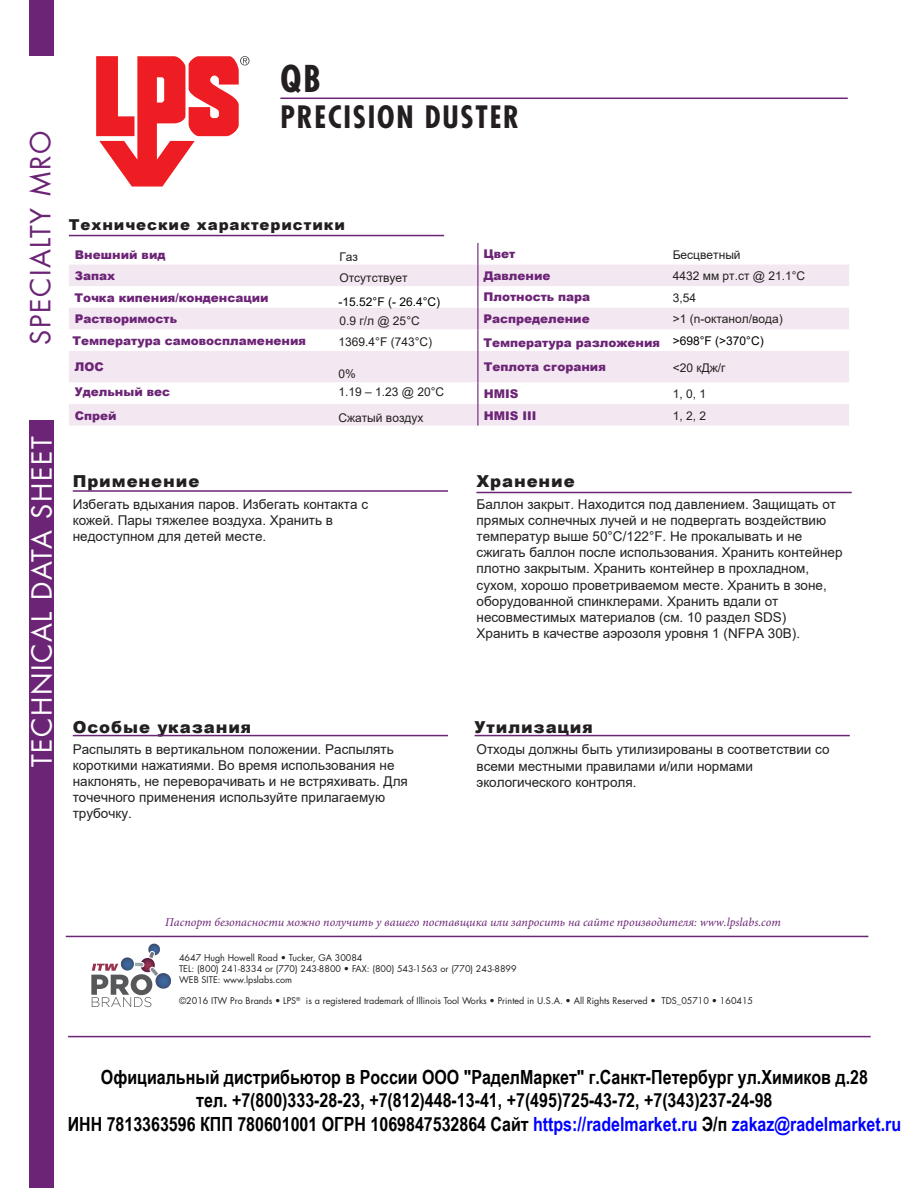
<style>
.page{position:relative;width:918px;height:1188px;background:#fff}
.page>*{position:absolute;margin:0;border:0;box-sizing:border-box;transform-origin:0 0}
.t1{font:700 condensed 36px "Futura";color:#231f20}
.t2{font:700 condensed 30px "Futura";letter-spacing:.06em;color:#231f20}
.t3{font:27px "Futura";letter-spacing:.06em;color:#fff}
.t4{font:27px "Futura";letter-spacing:.06em;color:#6c2476}
.t5{font:700 19.5px/23.4px "Arial Narrow";color:#000;text-align:center}
.t6{font:900 16.5px "Arial";letter-spacing:.055em;color:#231f20}
.t7{font:900 15px "Arial";letter-spacing:.06em;color:#231f20}
.t8{font:13.5px/16.2px "Arial";color:#231f20}
.t9{font:900 12px/21.8px "Arial";color:#6c2476}
.t10{font:12px/21.6px "Arial";color:#231f20}
.t11{font:italic 12px "Minion Pro";color:#6c2476}
.t12{font:12px "Arial";color:#000}
.t13{font:9px/10.8px "Futura";color:#231f20}
.s1{color:#00f}
</style>
<div class="page">
<svg style="left:96px;top:56px;width:153px;height:131px"></svg>
<svg style="left:91px;top:944px;width:80px;height:63px"></svg>
<hr style="left:66px;top:936px;width:802px;height:1px;background:#6c2476">
<div style="left:30px;top:0;width:24px;height:1188px;background:#6c2476"></div>
<div style="left:23px;top:56px;width:34px;height:364px;background:#fff"></div>
<hr style="left:280px;top:98px;width:568px;height:1px;background:#6c2476">
<hr style="left:69px;top:235px;width:375px;height:1px;background:#6c2476">
<hr style="left:476px;top:492px;width:376px;height:1px;background:#6c2476">
<hr style="left:73px;top:735px;width:375px;height:1px;background:#6c2476">
<hr style="left:73px;top:490px;width:375px;height:2px;background:#6c2476">
<hr style="left:475px;top:735px;width:375px;height:1px;background:#6c2476">
<svg style="left:69px;top:265px;width:780px;height:161px;fill:#f3e8f1"></svg>
<svg style="left:477px;top:243px;width:1px;height:108px"></svg>
<hr style="left:477px;top:351px;width:1px;height:31px;background:#6c2476">
<svg style="left:477px;top:382px;width:1px;height:44px"></svg>
<hr style="left:68px;top:1036px;width:803px;height:1px;background:#6c2476">
<h3 class="t4" style="left:23px;top:345px;width:216px;rotate:-90deg">SPECIALTY MRO</h3>
<h3 class="t3" style="left:25px;top:767px;width:332px;rotate:-90deg">TECHNICAL DATA SHEET</h3>
<h1 class="t1" style="left:280px;top:57px;width:42px">QB</h1>
<h2 class="t2" style="left:280px;top:98px;width:240px">PRECISION DUSTER</h2>
<p class="t7" style="left:69px;top:213px;width:278px">Технические характеристики</p>
<p class="t9" style="left:75px;top:243px;width:92px">Внешний вид<br>Запах</p>
<p class="t10" style="left:339px;top:245px;width:70px">Газ<br>Отсутствует</p>
<p class="t9" style="left:483px;top:243px;width:69px">Цвет<br>Давление</p>
<p class="t10" style="left:673px;top:244px;width:134px">Бесцветный<br>4432 мм рт.ст @ 21.1°C</p>
<p class="t9" style="left:75px;top:308px;width:104px">Растворимость</p>
<p class="t10" style="left:339px;top:310px;width:82px">0.9 г/л @ 25°C</p>
<p class="t9" style="left:483px;top:286px;width:108px">Плотность пара<br>Распределение</p>
<p class="t9" style="left:74px;top:286px;width:196px">Точка кипения/конденсации</p>
<p class="t12" style="left:339px;top:293px;width:103px">-15.52°F (- 26.4°C)</p>
<p class="t10" style="left:673px;top:287px;width:112px">3,54<br>&gt;1 (n-октанол/вода)</p>
<p class="t12" style="left:673px;top:333px;width:92px">&gt;698°F (&gt;370°C)</p>
<p class="t9" style="left:72px;top:329px;width:235px">Температура самовоспламенения</p>
<p class="t9" style="left:483px;top:330px;width:178px;line-height:24.6px">Температура разложения<br>Теплота сгорания</p>
<p class="t10" style="left:339px;top:331px;width:95px">1369.4°F (743°C)</p>
<p class="t10" style="left:339px;top:365px;width:107px;line-height:17.7px">0%<br>1.19 – 1.23 @ 20°C</p>
<p class="t9" style="left:75px;top:355px;width:97px;line-height:24px">ЛОС<br>Удельный вес<br>Спрей</p>
<p class="t10" style="left:673px;top:356px;width:54px">&lt;20 кДж/г</p>
<p class="t9" style="left:484px;top:382px;width:36px">HMIS</p>
<p class="t10" style="left:673px;top:383px;width:35px">1, 0, 1</p>
<p class="t10" style="left:338px;top:406px;width:87px">Сжатый воздух</p>
<p class="t9" style="left:484px;top:404px;width:54px">HMIS III</p>
<p class="t10" style="left:673px;top:405px;width:35px">1, 2, 2</p>
<p class="t6" style="left:73px;top:469px;width:128px">Применение</p>
<p class="t8" style="left:73px;top:496px;width:297px">Избегать вдыхания паров. Избегать контакта с кожей. Пары тяжелее воздуха. Хранить в недоступном для детей месте.</p>
<p class="t6" style="left:73px;top:715px;width:180px">Особые указания</p>
<p class="t8" style="left:73px;top:741px;width:337px">Распылять в вертикальном положении. Распылять короткими нажатиями. Во время использования не наклонять, не переворачивать и не встряхивать. Для точечного применения используйте прилагаемую трубочку.</p>
<p class="t6" style="left:476px;top:469px;width:100px">Хранение</p>
<p class="t8" style="left:477px;top:496px;width:367px">Баллон закрыт. Находится под давлением. Защищать от прямых солнечных лучей и не подвергать воздействию температур выше 50°C/122°F. Не прокалывать и не сжигать баллон после использования. Хранить контейнер плотно закрытым. Хранить контейнер в прохладном, сухом, хорошо проветриваемом месте. Хранить в зоне, оборудованной спинклерами. Хранить вдали от несовместимых материалов (см. 10 раздел SDS)<br>Хранить в качестве аэрозоля уровня 1 (NFPA 30B).</p>
<p class="t6" style="left:475px;top:715px;width:120px">Утилизация</p>
<p class="t8" style="left:477px;top:741px;width:355px">Отходы должны быть утилизированы в соответствии со всеми местными правилами и/или нормами экологического контроля.</p>
<p class="t11" style="left:165px;top:914px;width:617px">Паспорт безопасности можно получить у вашего поставщика или запросить на сайте производителя: www.lpslabs.com</p>
<p class="t13" style="left:179px;top:953px;width:339px">4647 Hugh Howell Road • Tucker, GA 30084<br>TEL: (800) 241-8334 or (770) 243-8800 • FAX: (800) 543-1563 or (770) 243-8899<br>WEB SITE: www.lpslabs.com</p>
<p class="t13" style="left:179px;top:996px;width:576px">©2016 ITW Pro Brands • LPS<sup>®</sup> is a registered trademark of Illinois Tool Works • Printed in U.S.A. • All Rights Reserved • TDS_05710 • 160415</p>
<p class="t5" style="left:68px;top:1064px;width:835px">Официальный дистрибьютор в России ООО "РаделМаркет" г.Санкт-Петербург ул.Химиков д.28<br>тел. +7(800)333-28-23, +7(812)448-13-41, +7(495)725-43-72, +7(343)237-24-98<br>ИНН 7813363596 КПП 780601001 ОГРН 1069847532864 Сайт <span class="s1">https://radelmarket.ru</span> Э/п <span class="s1">zakaz@radelmarket.ru</span></p>
</div>
